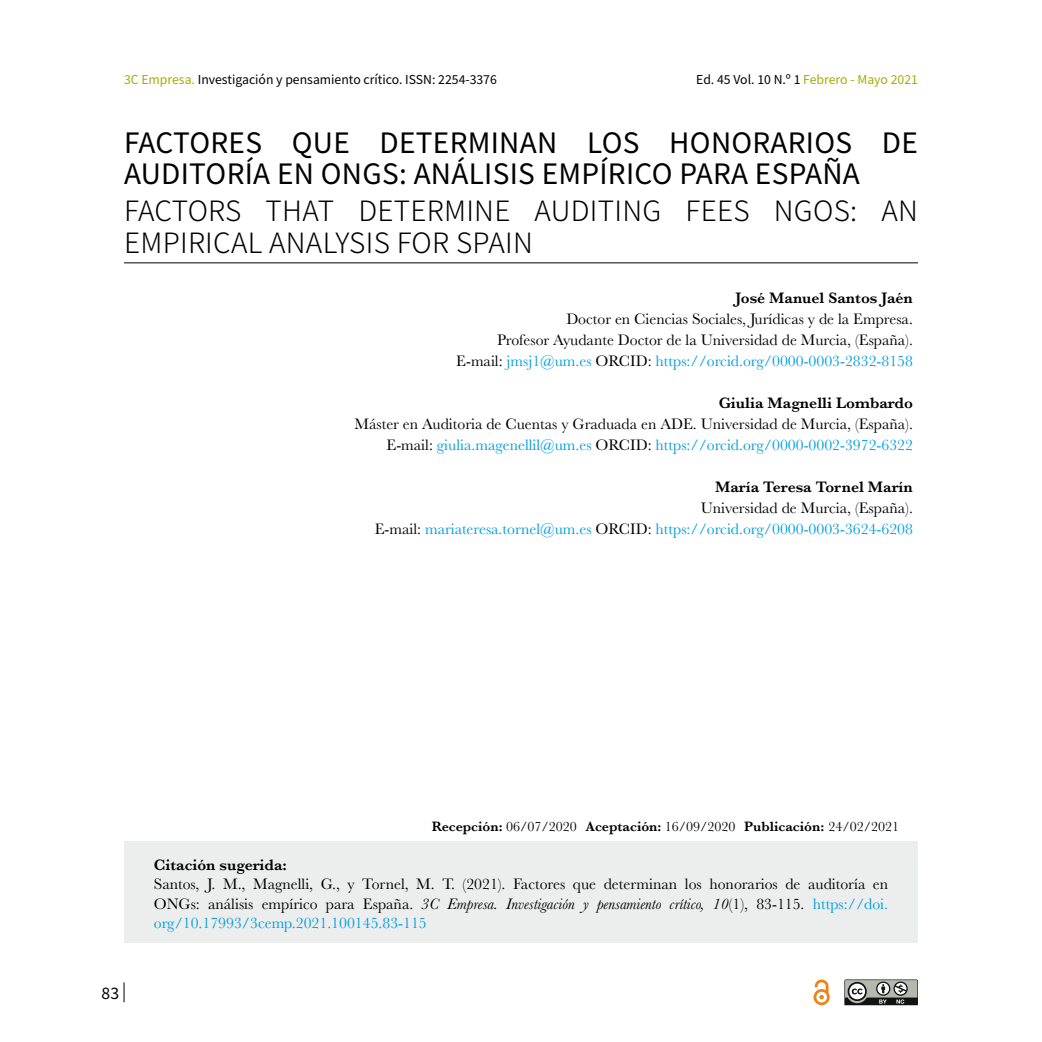
<style>
.page{position:relative;width:1042px;height:1042px;background:#fff}
.page>*{position:absolute;margin:0;border:0;box-sizing:border-box;transform-origin:0 0}
.t1{font:28px/31.5px "Noto Sans HK";letter-spacing:.01em;color:#000}
.t2{font:300 28px/31.5px "Noto Sans HK";letter-spacing:.01em;color:#000}
.t3{font:15.75px/21px "Baskerville";color:#000;text-align:right}
.t4{font:15.75px/21px "Baskerville";color:#009ee0;text-align:right}
.t5{font:600 15.75px "Baskerville";color:#000}
.t6{font:15.75px "Noto Sans HK";color:#000}
.t7{font:600 14px "Baskerville";color:#000}
.t8{font:12.25px "Noto Sans HK";color:#000}
.t9{font:12.25px "Noto Sans HK";color:#a3ad03}
.s1{color:#a3ad03}
.s2{color:#000}
.s3{color:#009ee0}
.s4{font-weight:400}
.s5{font-style:italic}
</style>
<div class="page">
<svg style="left:124px;top:982px;width:1px;height:20px"></svg>
<svg style="left:844px;top:979px;width:74px;height:26px;background:#7f827d"></svg>
<svg style="left:813px;top:979px;width:16px;height:26px"></svg>
<div style="left:124px;top:841px;width:794px;height:102px;background:#eceded"></div>
<hr style="left:124px;top:262px;width:794px;height:1px;background:#000">
<p class="t8" style="left:124px;top:73px;width:374px"><span class="s1">3C Empresa.</span> Investigación y pensamiento crítico. ISSN: 2254-3376</p>
<p class="t9" style="left:696px;top:73px;width:223px"><span class="s2">Ed. 45 Vol. 10 N.º 1</span> Febrero - Mayo 2021</p>
<h1 class="t1" style="left:124px;top:127px;width:795px">FACTORES QUE DETERMINAN LOS HONORARIOS DE<br>AUDITORÍA EN ONGS: ANÁLISIS EMPÍRICO PARA ESPAÑA</h1>
<h1 class="t2" style="left:124px;top:196px;width:795px">FACTORS THAT DETERMINE AUDITING FEES NGOS: AN<br>EMPIRICAL ANALYSIS FOR SPAIN</h1>
<p class="t5" style="left:735px;top:287px;width:179px">José Manuel Santos Jaén</p>
<p class="t3" style="left:456px;top:308px;width:458px">Doctor en Ciencias Sociales, Jurídicas y de la Empresa.<br>Profesor Ayudante Doctor de la Universidad de Murcia, (España).<br>E-mail: <span class="s3">jmsj1@um.es</span> ORCID: <span class="s3">https://orcid.org/0000-0003-2832-8158</span></p>
<p class="t5" style="left:719px;top:392px;width:196px">Giulia Magnelli Lombardo</p>
<p class="t3" style="left:354px;top:413px;width:560px">Máster en Auditoria de Cuentas y Graduada en ADE. Universidad de Murcia, (España).<br>E-mail: <span class="s3">giulia.magenellil@um.es</span> ORCID: <span class="s3">https://orcid.org/0000-0002-3972-6322</span></p>
<p class="t5" style="left:715px;top:476px;width:199px">María Teresa Tornel Marín</p>
<p class="t4" style="left:375px;top:497px;width:540px"><span class="s2">Universidad de Murcia, (España).<br>E-mail:</span> mariateresa.tornel@um.es <span class="s2">ORCID:</span> https://orcid.org/0000-0003-3624-6208</p>
<p class="t7" style="left:432px;top:817px;width:469px">Recepción: <span class="s4">06/07/2020</span> Aceptación: <span class="s4">16/09/2020</span> Publicación: <span class="s4">24/02/2021</span></p>
<p class="t6" style="left:102px;top:984px;width:19px">83</p>
<p class="t5" style="left:154px;top:854px;width:135px">Citación sugerida:</p>
<p class="t3" style="left:154px;top:875px;width:736px;line-height:19.2px;text-align:justify">Santos, J. M., Magnelli, G., y Tornel, M. T. (2021). Factores que determinan los honorarios de auditoría en ONGs: análisis empírico para España. <span class="s5">3C Empresa. Investigación y pensamiento crítico, 10</span>(1), 83-115. <span class="s3">https://doi. org/10.17993/3cemp.2021.100145.83-115</span></p>
</div>
